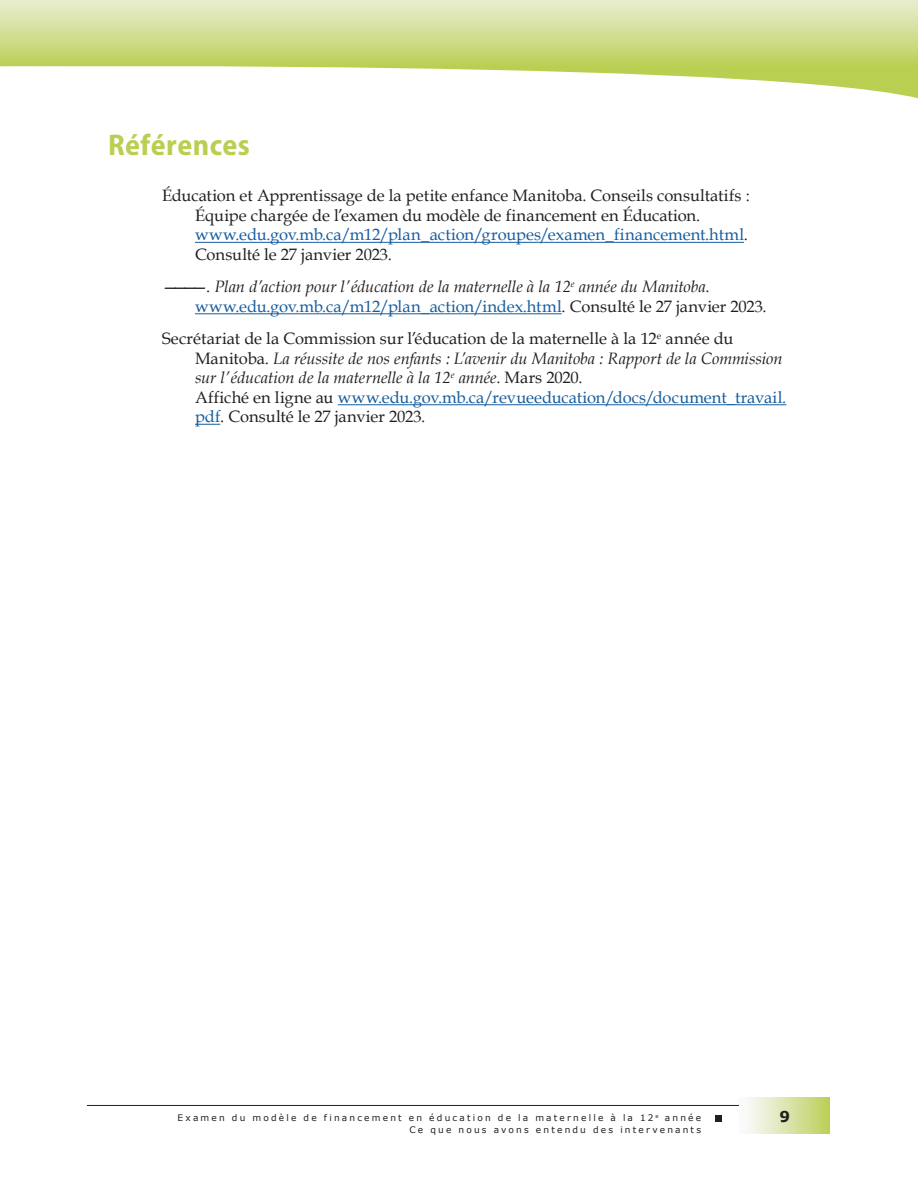
<style>
.page{position:relative;width:918px;height:1188px;background:#fff}
.page>*{position:absolute;margin:0;border:0;box-sizing:border-box;transform-origin:0 0}
.Head_A{font:700 semi-condensed 30px "Myriad Pro";letter-spacing:.015em;color:#b9cf51}
.Paragraph___12__inde{font:16.5px/19.5px "Book Antiqua";color:#231f20}
.Paragraph___12__inde-2{font:italic 16.5px/19.5px "Book Antiqua";letter-spacing:-.005em;color:#231f20}
.t1{font:700 15px "Verdana";color:#231f20}
.t2{font:9px/12px "Verdana";letter-spacing:.24em;color:#231f20;text-align:right}
.s1{color:#175d9e}
.s2{font-style:normal}
.s3{font-style:normal;color:#175d9e}
.s4{font-style:italic}
</style>
<div class="page">
<hr style="left:87px;top:1105px;width:731px;height:1px;background:#231f20">
<div style="left:739px;top:1097px;width:91px;height:37px;background:linear-gradient(to right,#fefdff,#bccf5a)"></div>
<div style="left:715px;top:1115px;width:7px;height:7px;background:#231f20"></div>
<svg style="left:0;top:0;width:918px;height:99px"></svg>
<hr style="left:195px;top:242px;width:549px;height:1px;background:#175d9e">
<hr style="left:195px;top:313px;width:367px;height:1px;background:#175d9e">
<hr style="left:338px;top:404px;width:448px;height:1px;background:#175d9e">
<svg style="left:195px;top:424px;width:25px;height:1px"></svg>
<p class="Head_A" style="left:108px;top:125px;width:143px">Références</p>
<p class="Paragraph___12__inde" style="left:195px;top:185px;width:556px;text-indent:-33px">Éducation et Apprentissage de la petite enfance Manitoba. Conseils consultatifs :<br>Équipe chargée de l’examen du modèle de financement en Éducation. <span class="s1">www.edu.gov.mb.ca/m12/plan_action/groupes/examen_financement.html</span>.<br>Consulté le 27 janvier 2023.</p>
<p class="Paragraph___12__inde-2" style="left:195px;top:276px;width:573px;text-indent:-33px"><span class="s2">————.</span> Plan d’action pour l’éducation de la maternelle à la 12<sup>e</sup> année du Manitoba<span class="s2">. </span><span class="s3">www.edu.gov.mb.ca/m12/plan_action/index.html</span><span class="s2">. Consulté le 27 janvier 2023.</span></p>
<p class="Paragraph___12__inde" style="left:195px;top:328px;width:593px;text-indent:-33px">Secrétariat de la Commission sur l’éducation de la maternelle à la 12<sup>e</sup> année du Manitoba. <span class="s4">La réussite de nos enfants : L’avenir du Manitoba : Rapport de la Commission sur l’éducation de la maternelle à la 12</span><sup>e</sup> <span class="s4">année</span>. Mars 2020.<br>Affiché en ligne au <span class="s1">www.edu.gov.mb.ca/revueeducation/docs/document_travail. pdf</span>. Consulté le 27 janvier 2023.</p>
<p class="t2" style="left:178px;top:1112px;width:525px">Examen du modèle de financement en éducation de la maternelle à la 12 <sup>e</sup> année<br>Ce que nous avons entendu des intervenants</p>
<p class="t1" style="left:779px;top:1106px;width:12px">9</p>
</div>
